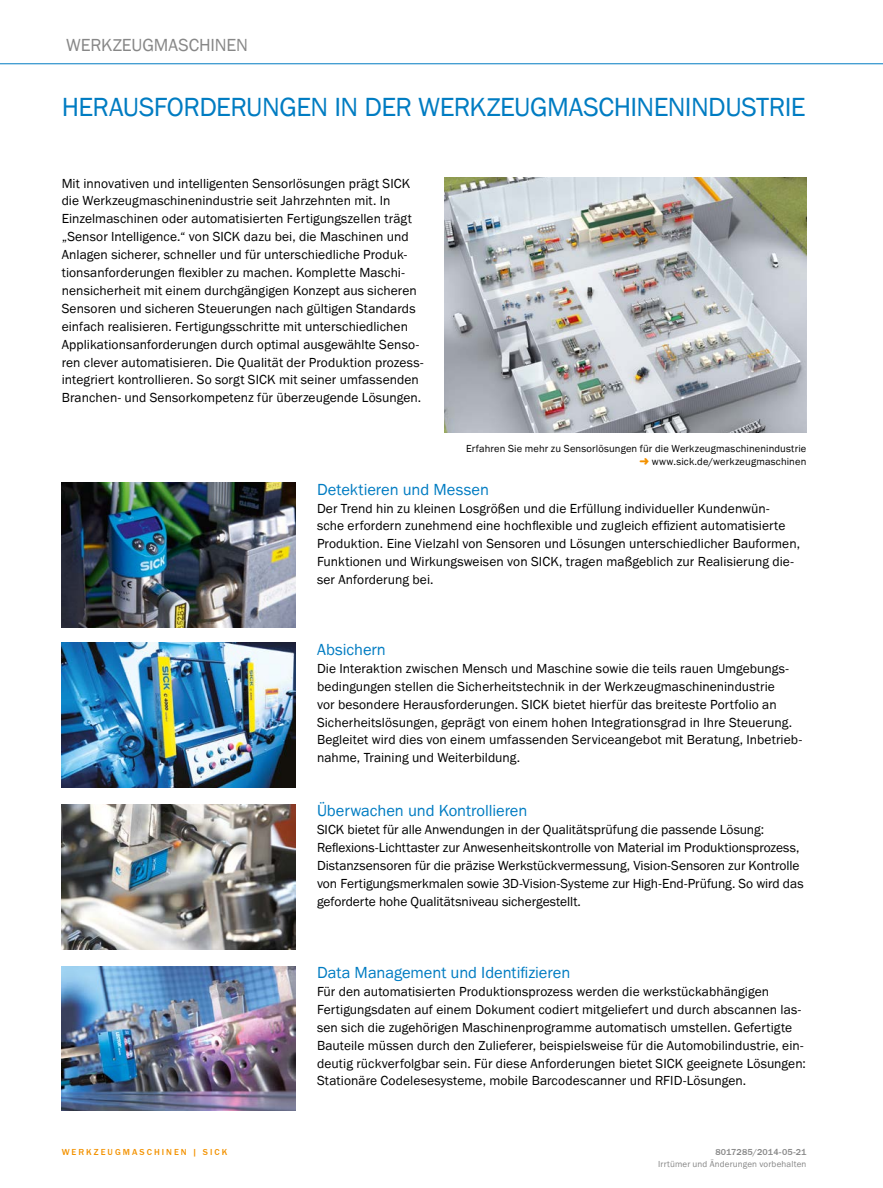
<style>
.page{position:relative;width:883px;height:1188px;background:#fff}
.page>*{position:absolute;margin:0;border:0;box-sizing:border-box;transform-origin:0 0}
.t1{font:27px "SICK Franklin";letter-spacing:-.02em;color:#007cc2}
.t2{font:18px "SICK Franklin";letter-spacing:-.01em;color:#878787}
.t3{font:16.5px "SICK Franklin";letter-spacing:-.005em;color:#007cc2}
.t4{font:13.5px/17.9px "SICK Franklin";letter-spacing:.005em;color:#000}
.t5{font:10.5px/12.6px "SICK Franklin";letter-spacing:.015em;color:#000;text-align:right}
.t6{font:9px "SICK Franklin";letter-spacing:.02em;color:#878787}
.t7{font:500 9px "SICK Franklin";letter-spacing:.225em;color:#f39200}
.t8{font:500 9px "SICK Franklin";letter-spacing:.02em;color:#878787}
</style>
<div class="page">
<img style="left:62px;top:483px;width:234px;height:144px">
<img style="left:62px;top:643px;width:234px;height:144px">
<img style="left:62px;top:804px;width:234px;height:145px">
<img style="left:62px;top:966px;width:234px;height:145px">
<img style="left:444px;top:178px;width:362px;height:255px">
<hr style="left:0;top:63px;width:882px;height:1px;background:#007cc2">
<h2 class="t2" style="left:66px;top:34px;width:183px">Werkzeugmaschi nen</h2>
<h1 class="t1" style="left:62px;top:90px;width:16px">HERAUS</h1>
<h1 class="t1" style="left:154px;top:90px;width:79px">FORDERUNGEN</h1>
<h1 class="t1" style="left:334px;top:90px;width:122px">IN DER WERKZEUGMASCH</h1>
<h1 class="t1" style="left:630px;top:90px;width:173px">INENINDUSTRIE</h1>
<p class="t4" style="left:62px;top:174px;width:363px">M it innovativen und intelligenten Sensorlösungen prägt SICK<br>die Werkzeugmaschinenindustrie seit Jahrzehnten mit. In Einzelmaschinen oder automatisierten Fertigungszellen trägt „Sensor Intelligence.“ von SICK dazu bei, die Maschinen und Anlagen sicherer, schneller und für unterschiedliche Produk&shy;tionsanforderungen flexibler zu machen. Komplette Maschi&shy;nensicherheit mit einem durchgängigen Konzept aus sicheren Sensoren und sicheren Steuerungen nach gültigen Standards einfach realisieren. Fertigungsschritte mit unterschiedlichen Applikationsanforderungen durch optimal ausgewählte Senso&shy;ren clever automatisieren. Die Qualität der Produktion prozess&shy;integriert kontrollieren. So sorgt SICK mit seiner umfassenden Branchen- und Sensorkompetenz für überzeugende Lösungen.</p>
<p class="t5" style="left:466px;top:443px;width:342px">Erfahren Sie mehr zu Sensorlösungen für die Werkzeugmaschinenindustrie www.sick.de/werkzeugmaschinen</p>
<p class="t3" style="left:317px;top:479px;width:173px">Detektieren und M essen</p>
<p class="t4" style="left:317px;top:499px;width:484px">Der Trend hin zu kleinen Losgrößen und die Erfüllung individueller Kundenwün&shy;sche erfordern zunehmend eine hochflexible und zugleich effizient automatisierte Produktion. Eine Vielzahl von Sensoren und Lösungen unterschiedlicher Bauformen, Funktionen und Wirkungsweisen von SICK, tragen maßgeblich zur Realisierung die&shy;ser Anforderung bei.</p>
<p class="t3" style="left:317px;top:639px;width:70px">Absichern</p>
<p class="t4" style="left:317px;top:660px;width:486px">Die Interaktion zwischen Mensch und Maschine sowie die teils rauen Umgebungs&shy;bedingungen stellen die Sicherheitstechnik in der Werkzeugmaschinenindustrie<br>vor besondere Herausforderungen. SICK bietet hierfür das breiteste Portfolio an Sicherheitslösungen, geprägt von einem hohen Integrationsgrad in Ihre Steuerung.<br>Begleitet wird dies von einem umfassenden Serviceangebot mit Beratung, Inbetrieb&shy;nahme, Training und Weiterbildung.</p>
<p class="t3" style="left:317px;top:801px;width:212px">Überwachen und Kontrollieren</p>
<p class="t4" style="left:317px;top:821px;width:488px">SICK bietet für alle Anwendungen in der Qualitätsprüfung die passende Lösung:<br>Reflexions-Lichttaster zur Anwesenheitskontrolle von Material im Produktionsprozess, Distanzsensoren für die präzise Werkstückvermessung, Vision-Sensoren zur Kontrolle von Fertigungsmerkmalen sowie 3D-Vision-Systeme zur H igh-End-Prüfung. So wird das geforderte hohe Qualitätsniveau sichergestellt.</p>
<p class="t7" style="left:62px;top:1146px;width:167px">WERKZEUGMASCHINEN | SICK</p>
<p class="t3" style="left:317px;top:962px;width:255px">Data Management und Identifizieren</p>
<p class="t4" style="left:317px;top:983px;width:490px">Für den automatisierten Produktionsprozess werden die werkstückabhängigen Fertigungsdaten auf einem Dokument codiert mitgeliefert und durch abscannen las&shy;sen sich die zugehörigen Maschinenprogramme automatisch umstellen. Gefertigte Bauteile müssen durch den Zulieferer, beispielsweise für die Automobilindustrie, ein&shy;deutig rückverfolgbar sein. Für diese Anforderungen bietet SICK geeignete Lösungen:<br>Stationäre Codelesesysteme, mobile Barcodescanner und RFID-Lösungen.</p>
<p class="t8" style="left:715px;top:1146px;width:92px">8017285/2014-05-21</p>
<p class="t6" style="left:658px;top:1159px;width:150px">Irrtümer und Änderungen vorbehalten</p>
</div>
